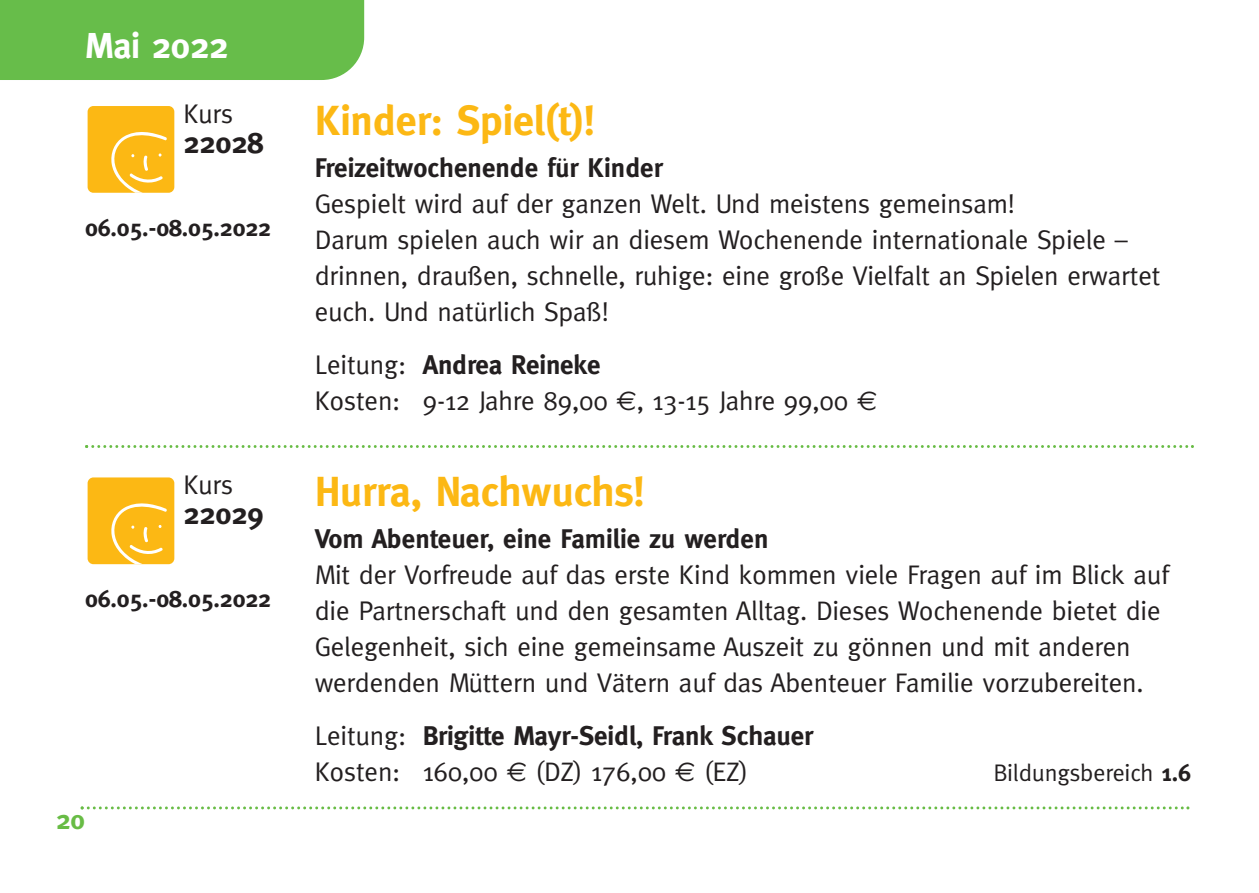
<style>
.page{position:relative;width:1259px;height:893px;background:#fff}
.page>*{position:absolute;margin:0;border:0;box-sizing:border-box;transform-origin:0 0}
.t1{font:700 42px "Meta";letter-spacing:-.005em;color:#fcb814}
.t2{font:700 36px "Meta";letter-spacing:-.005em;color:#fff}
.t3{font:700 30px "Meta";letter-spacing:-.005em;color:#231f20}
.t4{font:27px/36px "Meta";letter-spacing:-.005em;color:#231f20}
.t5{font:700 27px "Meta";color:#231f20}
.t6{font:700 27px "Meta";color:#68bc45}
.t7{font:700 24px "Meta";letter-spacing:-.005em;color:#231f20}
.t8{font:24px "Meta";letter-spacing:-.005em;color:#231f20}
.s1{font-weight:700}
.s2{font-family:"Koz Min Pr 6 N";font-weight:500}
.s3{font-family:"Euro Sans"}
</style>
<div class="page">
<div style="left:0;top:0;width:364px;height:80px;background:#67bd4a"></div>
<svg style="left:85px;top:445px;width:1109px;height:3px"></svg>
<svg style="left:81px;top:806px;width:1108px;height:3px"></svg>
<div style="left:88px;top:106px;width:86px;height:87px;background:#fcb814;border-radius:6px"></div>
<svg style="left:110px;top:132px;width:58px;height:61px"></svg>
<div style="left:88px;top:477px;width:86px;height:87px;background:#fcb814;border-radius:6px"></div>
<svg style="left:111px;top:503px;width:56px;height:61px"></svg>
<h2 class="t2" style="left:85px;top:25px;width:145px">Mai 2022</h2>
<p class="t4" style="left:184px;top:96px;width:51px">Kurs</p>
<p class="t3" style="left:184px;top:125px;width:81px">22028</p>
<p class="t7" style="left:85px;top:214px;width:187px">06.05.-08.05.2022</p>
<p class="t4" style="left:184px;top:467px;width:51px">Kurs</p>
<p class="t3" style="left:184px;top:496px;width:81px">22029</p>
<p class="t7" style="left:85px;top:584px;width:187px">06.05.-08.05.2022</p>
<p class="t6" style="left:56px;top:804px;width:30px">20</p>
<h1 class="t1" style="left:315px;top:96px;width:281px">Kinder: Spiel(t)!</h1>
<p class="t4" style="left:315px;top:150px;width:847px"><span class="s1">Freizeitwochenende fu</span><span class="s2">̈</span><span class="s1">r Kinder<br></span>Gespielt wird auf der ganzen Welt. Und meistens gemeinsam!<br>Darum spielen auch wir an diesem Wochenende internationale Spiele – drinnen, draußen, schnelle, ruhige: eine große Vielfalt an Spielen erwartet euch. Und natu<span class="s2">̈</span>rlich Spaß!</p>
<p class="t4" style="left:315px;top:347px;width:564px">Leitung: <span class="s1">Andrea Reineke<br></span>Kosten: 9-12 Jahre 89,00 <span class="s3">€</span>, 13-15 Jahre 99,00 <span class="s3">€</span></p>
<h1 class="t1" style="left:315px;top:467px;width:331px">Hurra, Nachwuchs!</h1>
<p class="t5" style="left:315px;top:523px;width:455px">Vom Abenteuer, eine Familie zu werden</p>
<p class="t4" style="left:315px;top:557px;width:855px">Mit der Vorfreude auf das erste Kind kommen viele Fragen auf im Blick auf die Partnerschaft und den gesamten Alltag. Dieses Wochenende bietet die Gelegenheit, sich eine gemeinsame Auszeit zu gönnen und mit anderen werdenden Mu<span class="s2">̈</span>ttern und Vätern auf das Abenteuer Familie vorzubereiten.</p>
<p class="t4" style="left:315px;top:717px;width:500px">Leitung: <span class="s1">Brigitte Mayr-Seidl, Frank Schauer<br></span>Kosten: 160,00 <span class="s3">€</span> (DZ) 176,00 <span class="s3">€</span> (EZ)</p>
<p class="t8" style="left:993px;top:759px;width:199px">Bildungsbereich <span class="s1">1.6</span></p>
</div>
